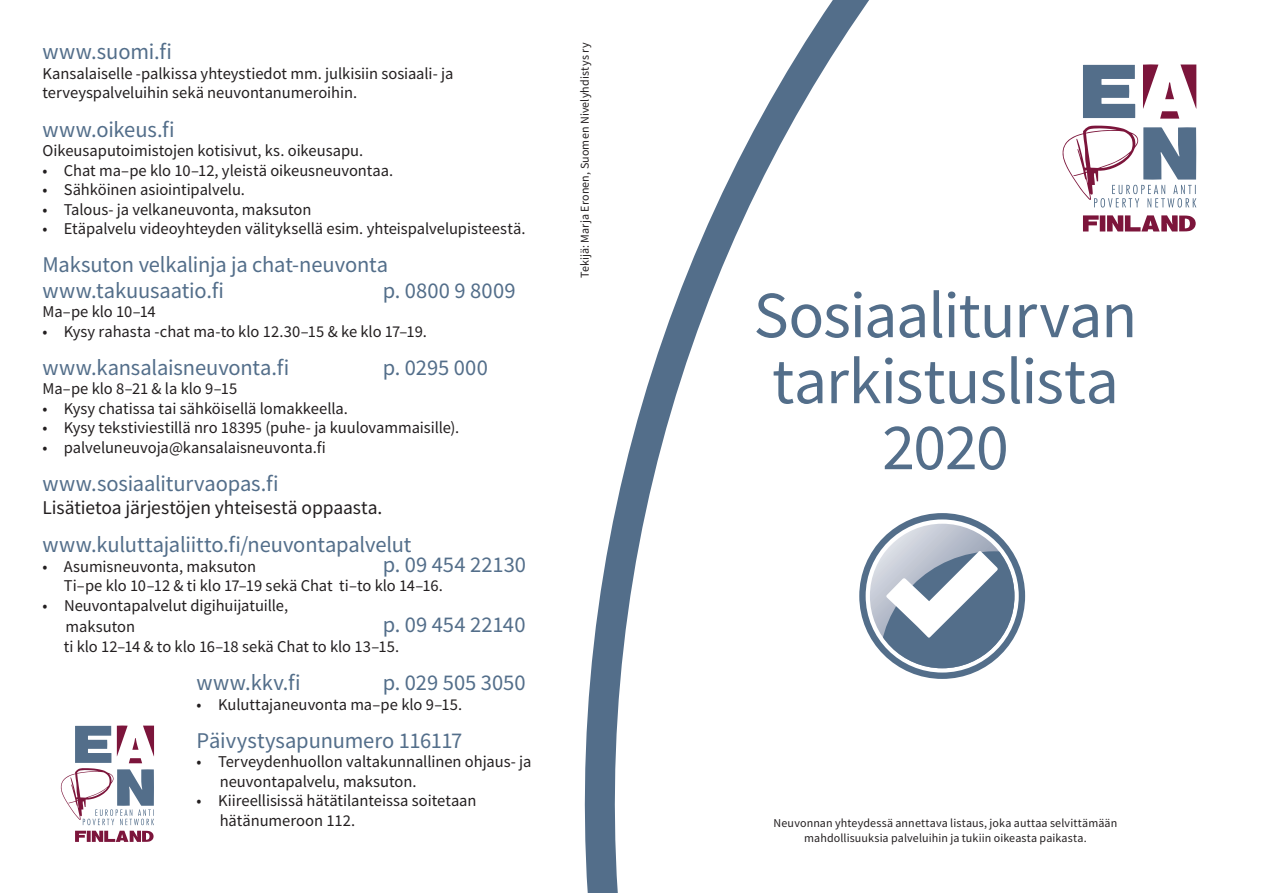
<style>
.page{position:relative;width:1263px;height:893px;background:#fff}
.page>*{position:absolute;margin:0;border:0;box-sizing:border-box;transform-origin:0 0}
.t1{font:66px/66px "Source Sans Pro";letter-spacing:-.015em;color:#536e8a;text-align:center}
.t2{font:22.5px/25.5px "Source Sans Pro";letter-spacing:-.005em;color:#536e8a}
.t3{font:19.5px "Source Sans Pro";letter-spacing:-.005em;color:#231f20}
.t4{font:16.5px/19.5px "Source Sans Pro";letter-spacing:-.005em;color:#231f20}
.t5{font:12px/15px "Source Sans Pro";letter-spacing:.01em;color:#231f20;text-align:center}
</style>
<div class="page">
<svg style="left:584px;top:0;width:613px;height:893px"></svg>
<div style="left:859px;top:513px;width:166px;height:166px;background:#536e8a;border-radius:50%"></div>
<svg style="left:866px;top:519px;width:153px;height:153px"></svg>
<svg style="left:870px;top:524px;width:144px;height:144px;background:#c1c7d3"></svg>
<svg style="left:879px;top:551px;width:135px;height:117px"></svg>
<svg style="left:1083px;top:65px;width:52px;height:53px;background:#70879e"></svg>
<svg style="left:1062px;top:126px;width:134px;height:82px"></svg>
<svg style="left:1143px;top:64px;width:53px;height:55px"></svg>
<svg style="left:1083px;top:215px;width:113px;height:17px"></svg>
<svg style="left:61px;top:725px;width:93px;height:100px"></svg>
<svg style="left:75px;top:831px;width:79px;height:11px"></svg>
<h2 class="t2" style="left:43px;top:39px;width:131px">www.suomi.fi</h2>
<p class="t4" style="left:43px;top:64px;width:412px">Kansalaiselle -palkissa yhteystiedot mm. julkisiin sosiaali- ja terveyspalveluihin sekä neuvontanumeroihin.</p>
<h2 class="t2" style="left:43px;top:116px;width:134px">www.oikeus.fi</h2>
<p class="t4" style="left:43px;top:141px;width:322px">Oikeusaputoimistojen kotisivut, ks. oikeusapu.</p>
<p class="t4" style="left:43px;top:160px;width:352px">• Chat ma–pe klo 10–12, yleistä oikeusneuvontaa.</p>
<p class="t4" style="left:43px;top:180px;width:204px">• Sähköinen asiointipalvelu.</p>
<p class="t4" style="left:43px;top:199px;width:270px">• Talous- ja velkaneuvonta, maksuton</p>
<p class="t4" style="left:43px;top:219px;width:484px">• Etäpalvelu videoyhteyden välityksellä esim. yhteispalvelupisteestä.</p>
<h2 class="t2" style="left:43px;top:252px;width:347px">Maksuton velkalinja ja chat-neuvonta www.takuusaatio.fi</h2>
<h2 class="t2" style="left:383px;top:277px;width:134px">p. 0800 9 8009</h2>
<p class="t4" style="left:43px;top:302px;width:115px">Ma–pe klo 10–14</p>
<p class="t4" style="left:43px;top:321px;width:386px">• Kysy rahasta -chat ma-to klo 12.30–15 &amp; ke klo 17–19.</p>
<h2 class="t2" style="left:43px;top:354px;width:248px">www.kansalaisneuvonta.fi</h2>
<h2 class="t2" style="left:383px;top:354px;width:107px">p. 0295 000</h2>
<p class="t4" style="left:43px;top:379px;width:196px">Ma–pe klo 8–21 &amp; la klo 9–15</p>
<p class="t4" style="left:43px;top:398px;width:307px">• Kysy chatissa tai sähköisellä lomakkeella.</p>
<p class="t4" style="left:43px;top:418px;width:418px">• Kysy tekstiviestillä nro 18395 (puhe- ja kuulovammaisille).</p>
<p class="t4" style="left:43px;top:437px;width:285px">• palveluneuvoja@kansalaisneuvonta.fi</p>
<h2 class="t2" style="left:43px;top:470px;width:238px">www.sosiaaliturvaopas.fi</h2>
<p class="t3" style="left:43px;top:495px;width:341px">Lisätietoa järjestöjen yhteisestä oppaasta.</p>
<h2 class="t2" style="left:43px;top:532px;width:371px">www.kuluttajaliitto.fi/neuvontapalvelut</h2>
<p class="t4" style="left:43px;top:556px;width:215px">• Asumisneuvonta, maksuton</p>
<h2 class="t2" style="left:383px;top:551px;width:145px">p. 09 454 22130</h2>
<p class="t4" style="left:64px;top:576px;width:380px">Ti–pe klo 10–12 &amp; ti klo 17–19 sekä Chat ti–to klo 14–16.</p>
<p class="t4" style="left:66px;top:594px;width:224px;line-height:21.6px;text-indent:-23px">• Neuvontapalvelut digihuijatuille, maksuton</p>
<h2 class="t2" style="left:383px;top:612px;width:144px">p. 09 454 22140</h2>
<p class="t4" style="left:64px;top:637px;width:337px">ti klo 12–14 &amp; to klo 16–18 sekä Chat to klo 13–15.</p>
<h2 class="t2" style="left:197px;top:670px;width:106px">www.kkv.fi</h2>
<h2 class="t2" style="left:383px;top:670px;width:144px">p. 029 505 3050</h2>
<p class="t4" style="left:197px;top:694px;width:267px">• Kuluttajaneuvonta ma–pe klo 9–15.</p>
<h2 class="t2" style="left:197px;top:727px;width:267px">Päivystysapunumero 116117</h2>
<p class="t4" style="left:220px;top:752px;width:313px;text-indent:-23px">• Terveydenhuollon valtakunnallinen ohjaus- ja neuvontapalvelu, maksuton.</p>
<p class="t4" style="left:220px;top:791px;width:258px;text-indent:-23px">• Kiireellisissä hätätilanteissa soitetaan hätänumeroon 112.</p>
<p class="t5" style="left:577px;top:278px;width:237px;rotate:-90deg">Tekijä: Marja Eronen, Suomen Nivelyhdistys ry</p>
<h1 class="t1" style="left:753px;top:282px;width:385px">Sosiaaliturvan tarkistuslista<br>2020</h1>
<p class="t5" style="left:773px;top:815px;width:345px">Neuvonnan yhteydessä annettava listaus, joka auttaa selvittämään mahdollisuuksia palveluihin ja tukiin oikeasta paikasta.</p>
</div>
